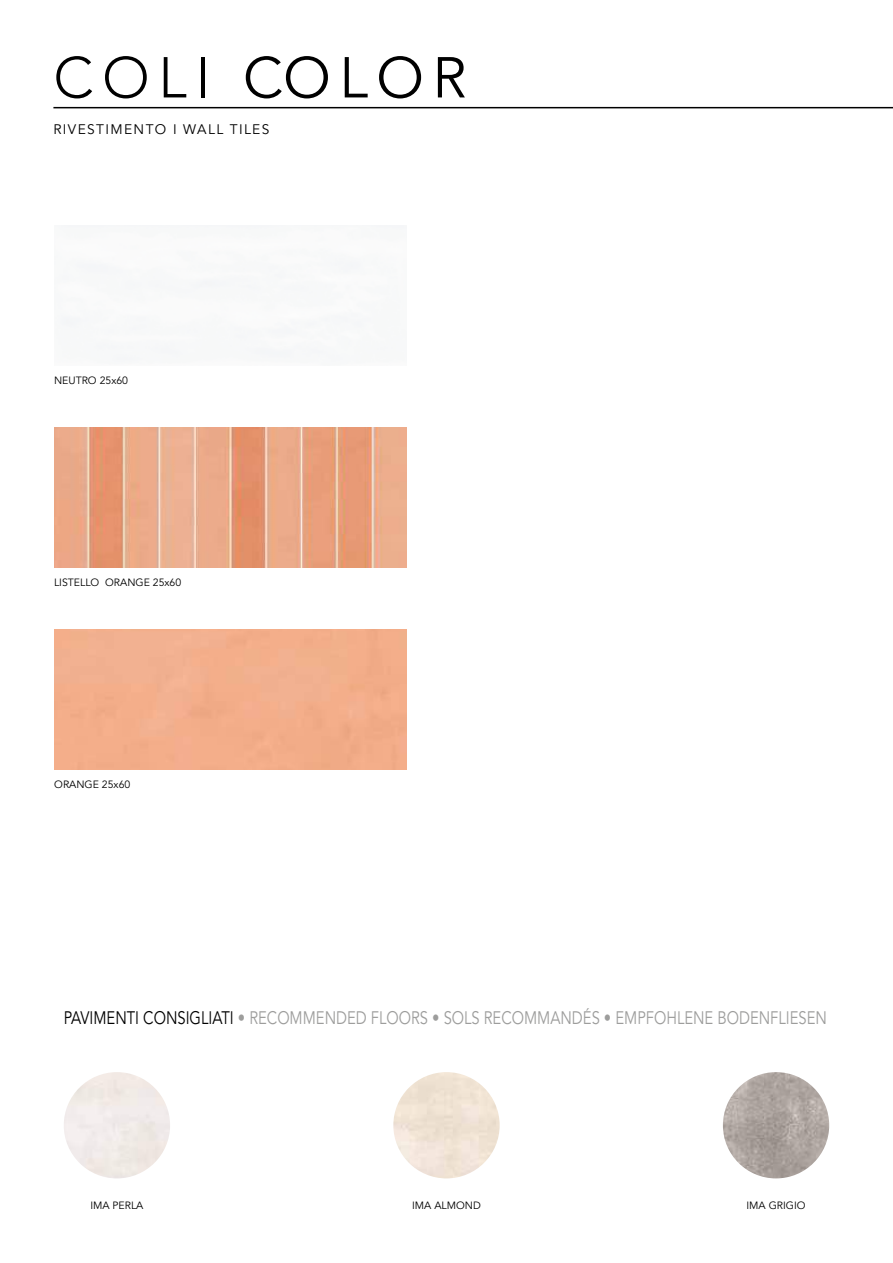
<style>
.page{position:relative;width:893px;height:1263px;background:#fff}
.page>*{position:absolute;margin:0;border:0;box-sizing:border-box;transform-origin:0 0}
.t1{font:57px "Avenir LT Std";letter-spacing:.15em;color:#000}
.t2{font:18px "Avenir LT Std";color:#9d9d9c;scale:.82 1}
.t3{font:13.8px "Avenir LT Std";letter-spacing:.1em;color:#000}
.t4{font:10.5px "Avenir LT Std";color:#000}
.s1{font-weight:300}
.s2{color:#000}
</style>
<div class="page">
<hr style="left:53px;top:107px;width:840px;height:1px;background:#000">
<img style="left:54px;top:427px;width:352px;height:141px">
<img style="left:723px;top:1072px;width:106px;height:106px;border-radius:53px">
<img style="left:393px;top:1072px;width:107px;height:106px;border-radius:53px">
<h1 class="t1" style="left:53px;top:45px;width:414px"><span class="s1">COLI</span> COLOR</h1>
<p class="t3" style="left:53px;top:121px;width:218px">RIVESTIMENTO I WALL TILES</p>
<p class="t4" style="left:54px;top:374px;width:75px">NEUTRO 25x60</p>
<p class="t4" style="left:54px;top:576px;width:129px">LISTELLO ORANGE 25x60</p>
<p class="t4" style="left:54px;top:778px;width:78px">ORANGE 25x60</p>
<p class="t2" style="left:64px;top:1008px;width:932px"><span class="s2">PAVIMENTI CONSIGLIATI</span> • RECOMMENDED FLOORS • SOLS RECOMMANDÉS • EMPFOHLENE BODENFLIESEN</p>
<p class="t4" style="left:90px;top:1199px;width:55px">IMA PERLA</p>
<p class="t4" style="left:412px;top:1199px;width:70px">IMA ALMOND</p>
<p class="t4" style="left:746px;top:1199px;width:61px">IMA GRIGIO</p>
</div>
